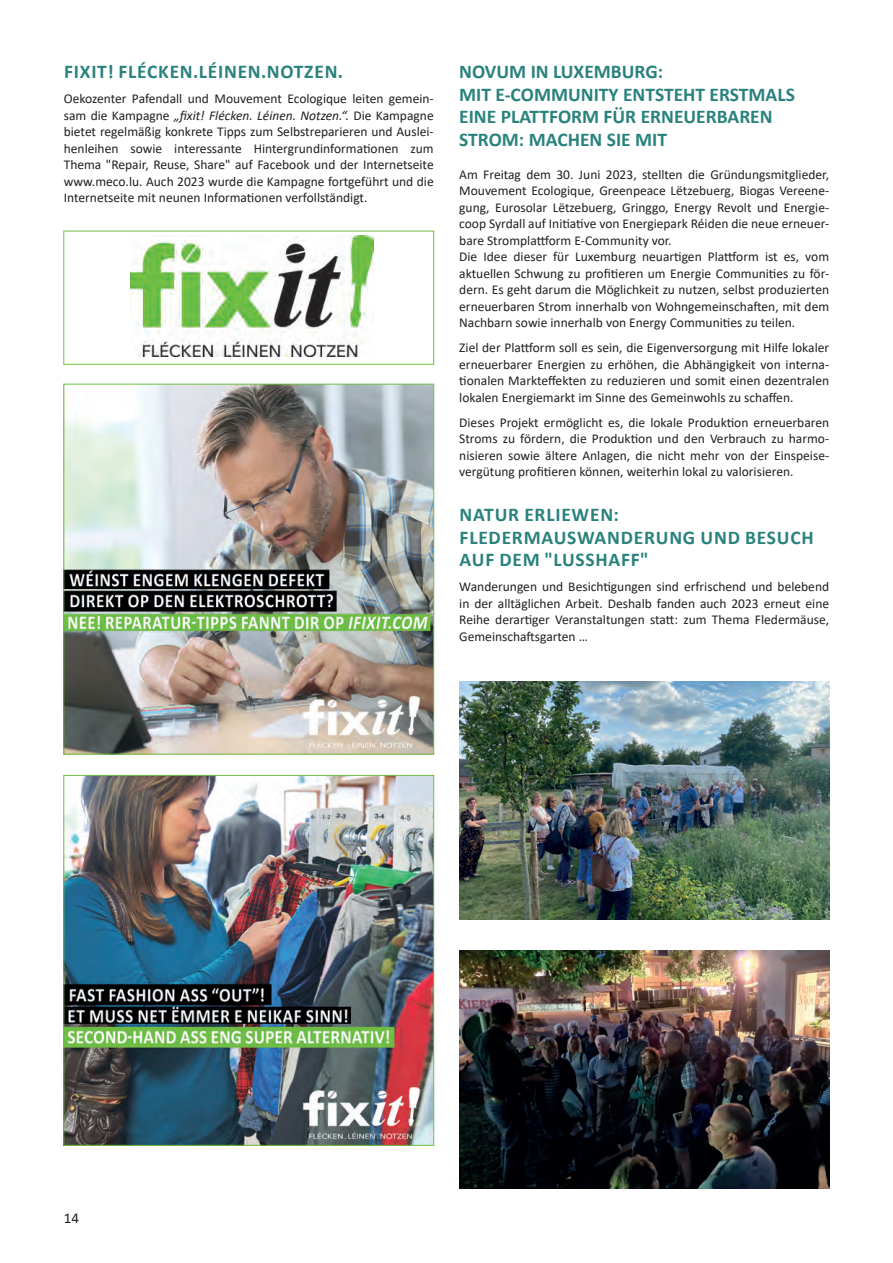
<style>
.page{position:relative;width:893px;height:1263px;background:#fff}
.page>*{position:absolute;margin:0;border:0;box-sizing:border-box;transform-origin:0 0}
.t1{font:700 19.5px/22.5px "Calibri";color:#2a827d}
.t2{font:700 19.5px/22.5px "Calibri";letter-spacing:.04em;color:#2a827d}
.t3{font:15px "Calibri";color:#231f20}
.t4{font:13.5px/16.5px "Calibri";color:#231f20;text-align:justify}
.s1{font-style:italic}
</style>
<div class="page">
<img style="left:459px;top:682px;width:370px;height:238px">
<img style="left:65px;top:386px;width:367px;height:366px">
<div style="left:63px;top:384px;width:371px;height:370px;border:1px solid #71bf44"></div>
<img style="left:65px;top:777px;width:367px;height:367px">
<div style="left:63px;top:775px;width:371px;height:371px;border:1px solid #71bf44"></div>
<img style="left:459px;top:951px;width:370px;height:238px">
<img style="left:130px;top:236px;width:243px;height:120px">
<div style="left:63px;top:231px;width:371px;height:134px;border:1px solid #71bf44"></div>
<h1 class="t2" style="left:64px;top:60px;width:280px">FIXIT! FLÉCKEN.LÉINEN.NOTZEN.</h1>
<p class="t4" style="left:64px;top:90px;width:371px">Oekozenter Pafendall und Mouvement Ecologique leiten gemein&shy;sam die Kampagne <span class="s1">„fixit! Flécken. Léinen. Notzen.“.</span> Die Kampagne bietet regelmäßig konkrete Tipps zum Selbstreparieren und Auslei&shy;henleihen sowie interessante Hintergrundinformationen zum Thema "Repair, Reuse, Share" auf Facebook und der Internetseite www.meco.lu. Auch 2023 wurde die Kampagne fortgeführt und die Internetseite mit neunen Informationen verfollständigt.</p>
<h1 class="t1" style="left:459px;top:60px;width:337px">NOVUM IN LUXEMBURG:<br>MIT E-COMMUNITY ENTSTEHT ERSTMALS<br>EINE PLATTFORM FÜR ERNEUERBAREN<br>STROM: MACHEN SIE MIT</h1>
<p class="t4" style="left:459px;top:166px;width:371px;text-align:left">Am Freitag dem 30. Juni 2023, stellten die Gründungsmitglieder, Mouvement Ecologique, Greenpeace Lëtzebuerg, Biogas Vereene&shy;gung, Eurosolar Lëtzebuerg, Gringgo, Energy Revolt und Energie&shy;coop Syrdall auf Initiative von Energiepark Réiden die neue erneuer&shy;bare Stromplattform E-Community vor.<br>Die Idee dieser für Luxemburg neuartigen Plattform ist es, vom aktuellen Schwung zu profitieren um Energie Communities zu för&shy;dern. Es geht darum die Möglichkeit zu nutzen, selbst produzierten erneuerbaren Strom innerhalb von Wohngemeinschaften, mit dem Nachbarn sowie innerhalb von Energy Communities zu teilen.</p>
<p class="t4" style="left:459px;top:339px;width:371px">Ziel der Plattform soll es sein, die Eigenversorgung mit Hilfe lokaler erneuerbarer Energien zu erhöhen, die Abhängigkeit von interna&shy;tionalen Markteffekten zu reduzieren und somit einen dezentralen lokalen Energiemarkt im Sinne des Gemeinwohls zu schaffen.</p>
<p class="t4" style="left:459px;top:414px;width:371px">Dieses Projekt ermöglicht es, die lokale Produktion erneuerbaren Stroms zu fördern, die Produktion und den Verbrauch zu harmo&shy;nisieren sowie ältere Anlagen, die nicht mehr von der Einspeise&shy;vergütung profitieren können, weiterhin lokal zu valorisieren.</p>
<h1 class="t2" style="left:460px;top:503px;width:356px">NATUR ERLIEWEN:<br>FLEDERMAUSWANDERUNG UND BESUCH<br>AUF DEM "LUSSHAFF"</h1>
<p class="t4" style="left:459px;top:578px;width:371px">Wanderungen und Besichtigungen sind erfrischend und belebend in der alltäglichen Arbeit. Deshalb fanden auch 2023 erneut eine Reihe derartiger Veranstaltungen statt: zum Thema Fledermäuse, Gemeinschaftsgarten …</p>
<p class="t3" style="left:64px;top:1208px;width:17px">14</p>
</div>
